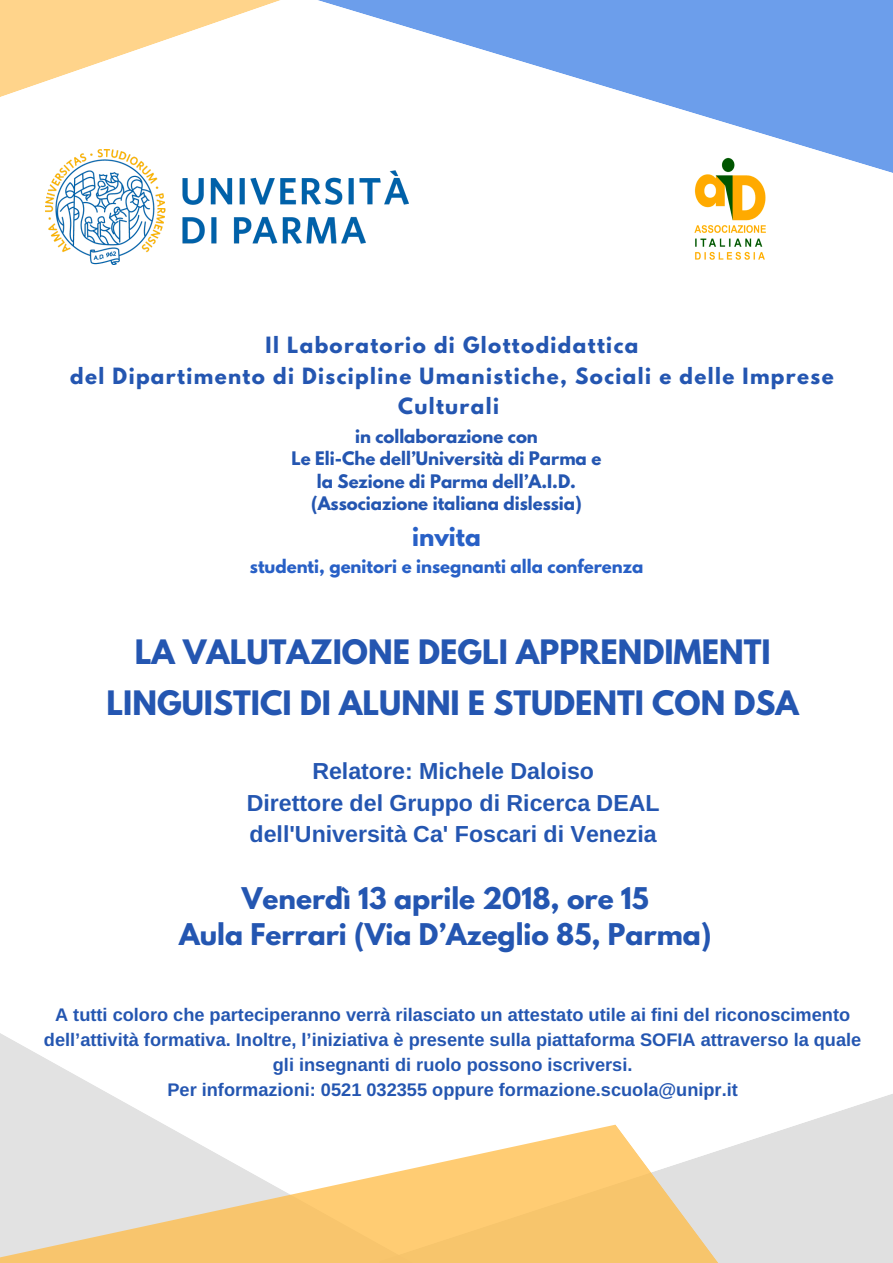
<style>
.page{position:relative;width:893px;height:1263px;background:#fff}
.page>*{position:absolute;margin:0;border:0;box-sizing:border-box;transform-origin:0 0}
.t1{font:700 29.85px/50.7px "League Spartan";color:#2456b1;text-align:center}
.t2{font:700 26.55px/36px "League Spartan";color:#2456b1;text-align:center}
.t3{font:700 23.25px/31.5px "Arimo";color:#2456b1;text-align:center}
.t4{font:700 23.25px "League Spartan";color:#2860c6}
.t5{font:700 19.8px/30.5px "League Spartan";letter-spacing:.07em;color:#2456b1;text-align:center}
.t6{font:700 18.15px/24.8px "Arimo";color:#2456b1;text-align:center}
.t7{font:700 16.5px/22.5px "League Spartan";color:#2456b1;text-align:center}
.t8{font:700 16.5px "League Spartan";color:#2860c6}
</style>
<div class="page">
<svg style="left:0;top:1033px;width:893px;height:230px"></svg>
<svg style="left:333px;top:0;width:560px;height:173px;fill:#6c9eeb"></svg>
<svg style="left:0;top:0;width:333px;height:97px"></svg>
<img style="left:45px;top:150px;width:364px;height:115px">
<img style="left:689px;top:151px;width:81px;height:109px">
<p class="t5" style="left:70px;top:332px;width:765px">Il Laboratorio di Glottodidattica<br>del Dipartimento di Discipline Umanistiche, Sociali e delle Imprese<br>Culturali</p>
<p class="t7" style="left:291px;top:427px;width:311px">in collaborazione con<br>Le Eli-Che dell’Università di Parma e la Sezione di Parma dell’A.I.D. (Associazione italiana dislessia)</p>
<p class="t4" style="left:412px;top:525px;width:70px">invita</p>
<p class="t8" style="left:250px;top:558px;width:395px">studenti, genitori e insegnanti alla conferenza</p>
<h1 class="t1" style="left:106px;top:630px;width:694px">LA VALUTAZIONE DEGLI APPRENDIMENTI<br>LINGUISTICI DI ALUNNI E STUDENTI CON DSA</h1>
<p class="t3" style="left:247px;top:755px;width:414px">Relatore: Michele Daloiso<br>Direttore del Gruppo di Ricerca DEAL dell'Università Ca' Foscari di Venezia</p>
<h2 class="t2" style="left:179px;top:883px;width:534px">Venerdì 13 aprile 2018, ore 15<br>Aula Ferrari (Via D’Azeglio 85, Parma)</h2>
<p class="t6" style="left:44px;top:1003px;width:819px">A tutti coloro che parteciperanno verrà rilasciato un attestato utile ai fini del riconoscimento dell’attività formativa. Inoltre, l’iniziativa è presente sulla piattaforma SOFIA attraverso la quale gli insegnanti di ruolo possono iscriversi.<br>Per informazioni: 0521 032355 oppure formazione.scuola@unipr.it</p>
</div>
